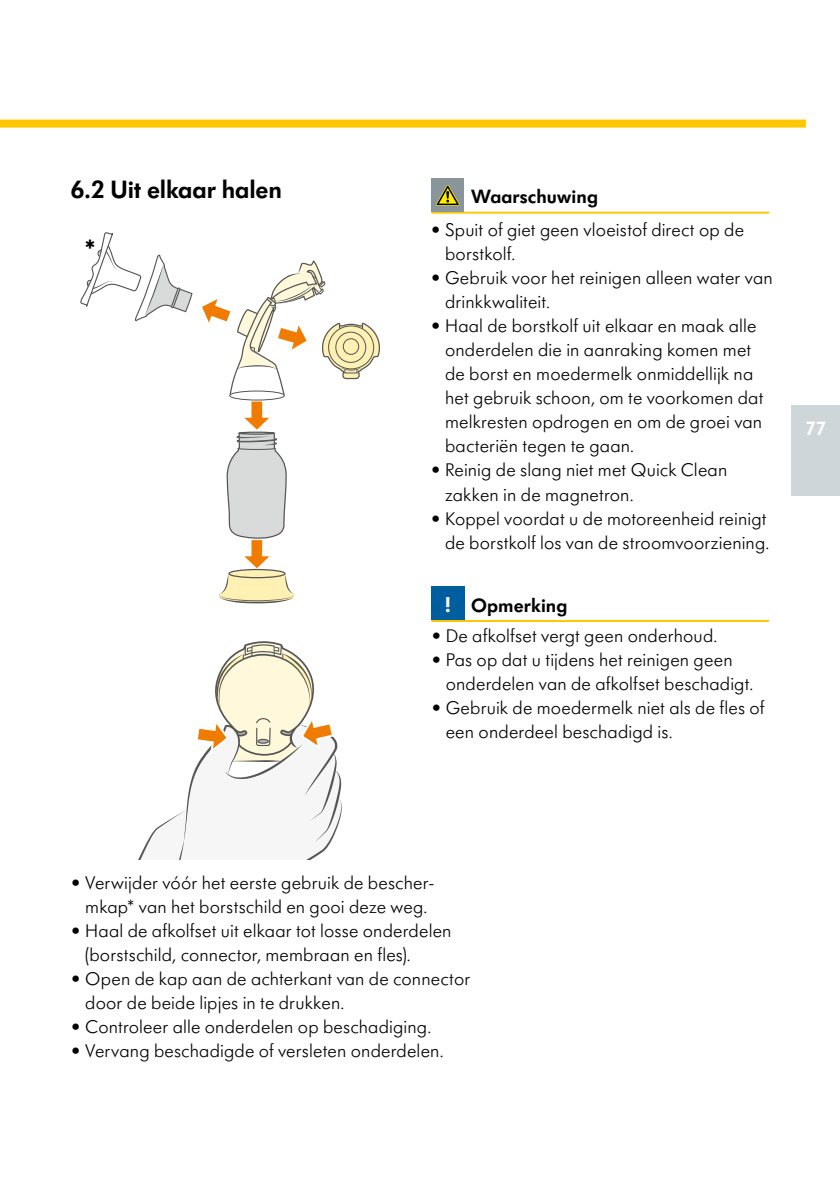
<style>
.page{position:relative;width:840px;height:1191px;background:#fff}
.page>*{position:absolute;margin:0;border:0;box-sizing:border-box;transform-origin:0 0}
.t1{font:600 26px "Futura SB Medela";letter-spacing:-.005em;color:#000}
.t2{font:600 24px "Futura SB Medela";color:#fff}
.t3{font:600 20px "Futura SB Medela";letter-spacing:.005em;color:#000}
.t4{font:600 20px "Futura SB Medela";color:#fff}
.t5{font:300 19px/24px "Futura SB Medela";letter-spacing:.01em;color:#000}
</style>
<div class="page">
<hr style="left:431px;top:620px;width:337px;height:2px;background:#fec800">
<hr style="left:431px;top:212px;width:337px;height:2px;background:#fec800">
<div style="left:431px;top:179px;width:33px;height:33px;background:#89959b"></div>
<svg style="left:436px;top:185px;width:23px;height:21px"></svg>
<div style="left:431px;top:587px;width:33px;height:33px;background:#005e9f"></div>
<svg style="left:80px;top:232px;width:300px;height:371px"></svg>
<svg style="left:138px;top:641px;width:204px;height:218px"></svg>
<div style="left:791px;top:405px;width:48px;height:91px;background:#cfd6da"></div>
<div style="left:0;top:120px;width:805px;height:8px;background:#fec800"></div>
<h1 class="t1" style="left:71px;top:174px;width:212px">6.2 Uit elkaar halen</h1>
<h1 class="t1" style="left:85px;top:234px;width:12px">*</h1>
<p class="t3" style="left:471px;top:185px;width:128px">Waarschuwing</p>
<p class="t5" style="left:445px;top:218px;width:300px;text-indent:-14px">• Spuit of giet geen vloeistof direct op de borstkolf.</p>
<p class="t5" style="left:445px;top:266px;width:329px;text-indent:-14px">• Gebruik voor het reinigen alleen water van drinkkwaliteit.</p>
<p class="t5" style="left:445px;top:314px;width:320px;text-indent:-14px">• Haal de borstkolf uit elkaar en maak alle onderdelen die in aanraking komen met de borst en moedermelk onmiddellijk na het gebruik schoon, om te voorkomen dat melkresten opdrogen en om de groei van bacteriën tegen te gaan.</p>
<p class="t5" style="left:445px;top:458px;width:283px;text-indent:-14px">• Reinig de slang niet met Quick Clean zakken in de magnetron.</p>
<p class="t5" style="left:430px;top:506px;width:340px;text-align:right">• Koppel voordat u de motoreenheid reinigt de borstkolf los van de stroomvoorziening.</p>
<p class="t2" style="left:450px;top:619px;width:7px;rotate:-180deg">i</p>
<p class="t5" style="left:431px;top:623px;width:287px">• De afkolfset vergt geen onderhoud.</p>
<p class="t5" style="left:445px;top:647px;width:309px;text-indent:-14px">• Pas op dat u tijdens het reinigen geen onderdelen van de afkolfset beschadigt.</p>
<p class="t5" style="left:445px;top:695px;width:320px;text-indent:-14px">• Gebruik de moedermelk niet als de fles of een onderdeel beschadigd is.</p>
<p class="t3" style="left:471px;top:593px;width:98px">Opmerking</p>
<p class="t4" style="left:805px;top:416px;width:22px">77</p>
<p class="t5" style="left:71px;top:870px;width:364px;text-align:center">• Verwijder vóór het eerste gebruik de bescher&shy;mkap* van het borstschild en gooi deze weg.</p>
<p class="t5" style="left:85px;top:918px;width:367px;text-indent:-14px">• Haal de afkolfset uit elkaar tot losse onderdelen (borstschild, connector, membraan en fles).</p>
<p class="t5" style="left:85px;top:966px;width:386px;text-indent:-14px">• Open de kap aan de achterkant van de connector door de beide lipjes in te drukken.</p>
<p class="t5" style="left:71px;top:1014px;width:361px">• Controleer alle onderdelen op beschadiging.</p>
<p class="t5" style="left:71px;top:1038px;width:374px">• Vervang beschadigde of versleten onderdelen.</p>
</div>
